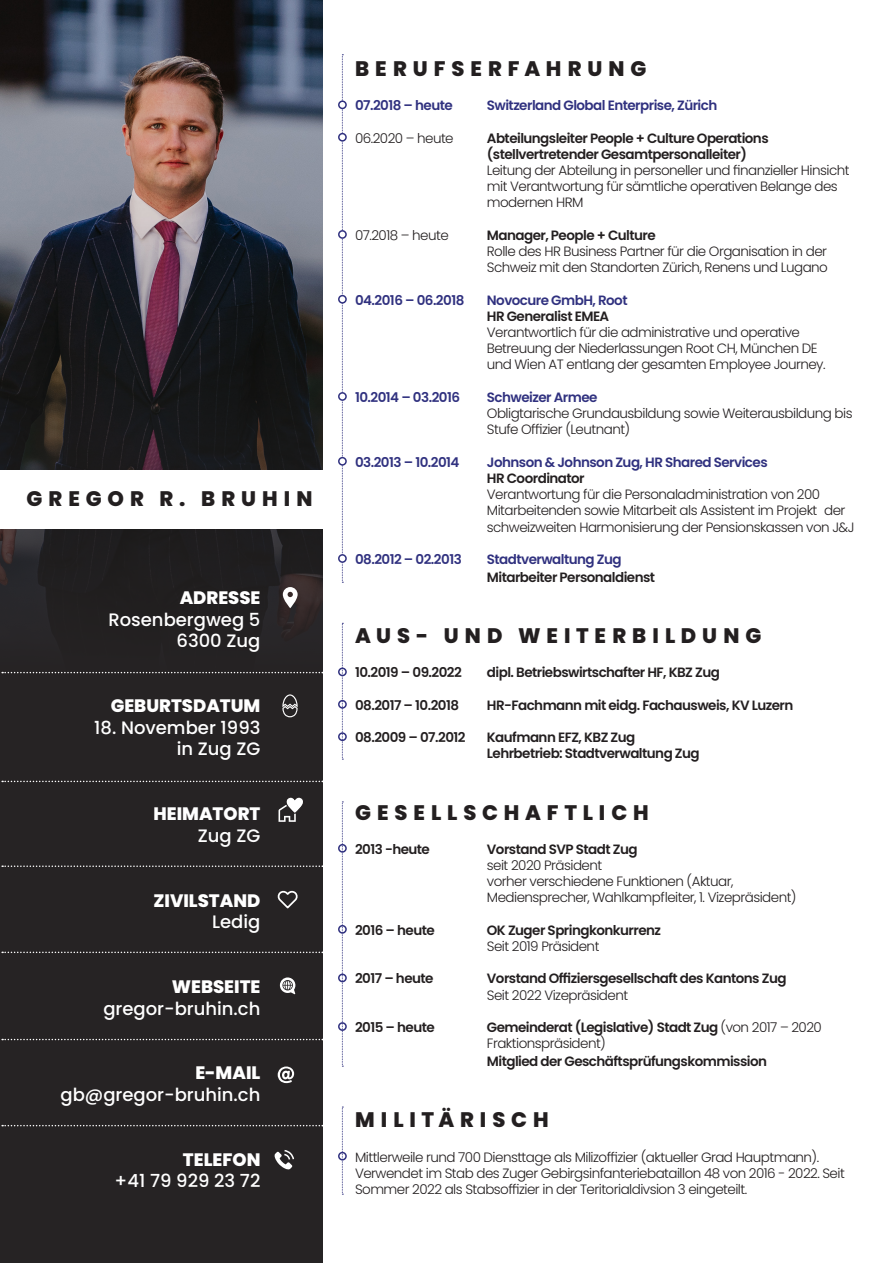
<style>
.page{position:relative;width:893px;height:1263px;background:#fff}
.page>*{position:absolute;margin:0;border:0;box-sizing:border-box;transform-origin:0 0}
.t1{font:800 21px "Poppins";letter-spacing:.285em;color:#231f20}
.t2{font:500 18px "Poppins";color:#fff}
.t3{font:800 18px "Poppins";color:#fff}
.t4{font:300 13.5px/16.2px "Poppins";letter-spacing:-.04em;color:#231f20}
.t5{font:600 13.5px "Poppins";letter-spacing:-.04em;color:#231f20}
.t6{font:600 13.5px "Poppins";letter-spacing:-.04em;color:#30317f}
.s1{font-weight:300}
</style>
<div class="page">
<img style="left:0;top:0;width:322px;height:202px">
<svg style="left:0;top:202px;width:322px;height:1061px;background:#282528"></svg>
<div style="left:0;top:470px;width:322px;height:58px;background:#fff"></div>
<svg style="left:2px;top:672px;width:320px;height:1px"></svg>
<svg style="left:2px;top:781px;width:320px;height:1px"></svg>
<svg style="left:2px;top:865px;width:321px;height:2px"></svg>
<svg style="left:2px;top:951px;width:321px;height:2px"></svg>
<svg style="left:2px;top:1039px;width:320px;height:1px"></svg>
<svg style="left:2px;top:1125px;width:320px;height:1px"></svg>
<svg style="left:342px;top:54px;width:1px;height:529px"></svg>
<svg style="left:283px;top:587px;width:15px;height:21px"></svg>
<svg style="left:282px;top:694px;width:16px;height:23px"></svg>
<svg style="left:279px;top:796px;width:26px;height:26px"></svg>
<svg style="left:276px;top:889px;width:24px;height:21px"></svg>
<svg style="left:280px;top:977px;width:18px;height:17px"></svg>
<svg style="left:278px;top:1066px;width:16px;height:17px"></svg>
<svg style="left:275px;top:1150px;width:19px;height:19px"></svg>
<div style="left:339px;top:101px;width:7px;height:7px;background:#fff;border-radius:50%"></div>
<div style="left:338px;top:100px;width:9px;height:9px;border:2px solid #30317f;border-radius:50%"></div>
<div style="left:339px;top:134px;width:7px;height:7px;background:#fff;border-radius:50%"></div>
<div style="left:338px;top:133px;width:9px;height:9px;border:2px solid #30317f;border-radius:50%"></div>
<div style="left:339px;top:231px;width:7px;height:7px;background:#fff;border-radius:50%"></div>
<div style="left:338px;top:230px;width:9px;height:9px;border:2px solid #30317f;border-radius:50%"></div>
<div style="left:339px;top:296px;width:7px;height:7px;background:#fff;border-radius:50%"></div>
<div style="left:338px;top:295px;width:9px;height:9px;border:2px solid #30317f;border-radius:50%"></div>
<div style="left:339px;top:393px;width:7px;height:7px;background:#fff;border-radius:50%"></div>
<div style="left:338px;top:392px;width:9px;height:9px;border:2px solid #30317f;border-radius:50%"></div>
<div style="left:339px;top:458px;width:7px;height:7px;background:#fff;border-radius:50%"></div>
<div style="left:338px;top:457px;width:9px;height:9px;border:2px solid #30317f;border-radius:50%"></div>
<div style="left:339px;top:555px;width:7px;height:7px;background:#fff;border-radius:50%"></div>
<div style="left:338px;top:554px;width:9px;height:9px;border:2px solid #30317f;border-radius:50%"></div>
<div style="left:338px;top:667px;width:9px;height:9px;border:2px solid #30317f;border-radius:50%"></div>
<div style="left:338px;top:700px;width:9px;height:9px;border:2px solid #30317f;border-radius:50%"></div>
<div style="left:338px;top:732px;width:9px;height:9px;border:2px solid #30317f;border-radius:50%"></div>
<div style="left:338px;top:844px;width:9px;height:9px;border:2px solid #30317f;border-radius:50%"></div>
<div style="left:338px;top:925px;width:9px;height:9px;border:2px solid #30317f;border-radius:50%"></div>
<div style="left:338px;top:973px;width:9px;height:9px;border:2px solid #30317f;border-radius:50%"></div>
<div style="left:338px;top:1022px;width:9px;height:9px;border:2px solid #30317f;border-radius:50%"></div>
<div style="left:338px;top:1152px;width:9px;height:8px;border:2px solid #30317f;border-radius:50%"></div>
<svg style="left:342px;top:623px;width:1px;height:137px"></svg>
<svg style="left:342px;top:801px;width:1px;height:266px"></svg>
<svg style="left:342px;top:1107px;width:1px;height:88px"></svg>
<p class="t1" style="left:27px;top:487px;width:288px">GREGOR R. BRUHIN</p>
<p class="t3" style="left:180px;top:587px;width:82px">ADRESSE</p>
<p class="t2" style="left:108px;top:609px;width:154px">Rosenbergweg 5</p>
<p class="t2" style="left:177px;top:630px;width:85px">6300 Zug</p>
<p class="t3" style="left:111px;top:695px;width:151px">GEBURTSDATUM</p>
<p class="t2" style="left:94px;top:717px;width:168px">18. November 1993</p>
<p class="t2" style="left:177px;top:738px;width:85px">in Zug ZG</p>
<p class="t3" style="left:153px;top:803px;width:109px">HEIMATORT</p>
<p class="t2" style="left:198px;top:825px;width:64px">Zug ZG</p>
<p class="t3" style="left:153px;top:890px;width:109px">ZIVILSTAND</p>
<p class="t2" style="left:212px;top:911px;width:50px">Ledig</p>
<p class="t3" style="left:172px;top:976px;width:90px">WEBSEITE</p>
<p class="t2" style="left:103px;top:998px;width:159px">gregor-bruhin.ch</p>
<p class="t3" style="left:195px;top:1062px;width:67px">E-MAIL</p>
<p class="t2" style="left:60px;top:1084px;width:201px">gb@gregor-bruhin.ch</p>
<p class="t3" style="left:183px;top:1149px;width:79px">TELEFON</p>
<p class="t2" style="left:115px;top:1170px;width:147px">+41 79 929 23 72</p>
<p class="t1" style="left:355px;top:57px;width:293px">BERUFSERFAHRUNG</p>
<p class="t6" style="left:355px;top:98px;width:99px">07.2018 – heute</p>
<p class="t6" style="left:487px;top:98px;width:232px">Switzerland Global Enterprise, Zürich</p>
<p class="t4" style="left:355px;top:130px;width:100px">06.2020 – heute</p>
<p class="t5" style="left:487px;top:130px;width:283px">Abteilungsleiter People + Culture Operations</p>
<p class="t5" style="left:487px;top:146px;width:262px">(stellvertretender Gesamtpersonalleiter)</p>
<p class="t4" style="left:487px;top:162px;width:364px">Leitung der Abteilung in personeller und finanzieller Hinsicht mit Verantwortung für sämtliche operativen Belange des modernen HRM</p>
<p class="t4" style="left:355px;top:227px;width:95px">07.2018 – heute</p>
<p class="t5" style="left:487px;top:227px;width:170px">Manager, People + Culture</p>
<p class="t4" style="left:487px;top:243px;width:343px">Rolle des HR Business Partner für die Organisation in der<br>Schweiz mit den Standorten Zürich, Renens und Lugano</p>
<p class="t6" style="left:355px;top:292px;width:111px">04.2016 – 06.2018</p>
<p class="t6" style="left:487px;top:292px;width:142px">Novocure GmbH, Root</p>
<p class="t5" style="left:487px;top:308px;width:124px">HR Generalist EMEA</p>
<p class="t4" style="left:487px;top:324px;width:315px">Verantwortlich für die administrative und operative</p>
<p class="t4" style="left:487px;top:340px;width:340px">Betreuung der Niederlassungen Root CH, München DE und Wien AT entlang der gesamten Employee Journey.</p>
<p class="t6" style="left:355px;top:389px;width:106px">10.2014 – 03.2016</p>
<p class="t6" style="left:487px;top:389px;width:112px">Schweizer Armee</p>
<p class="t4" style="left:487px;top:405px;width:367px">Obligtarische Grundausbildung sowie Weiterausbildung bis<br>Stufe Offizier (Leutnant)</p>
<p class="t6" style="left:355px;top:454px;width:106px">03.2013 – 10.2014</p>
<p class="t6" style="left:487px;top:454px;width:282px">Johnson &amp; Johnson Zug, HR Shared Services</p>
<p class="t5" style="left:487px;top:470px;width:99px">HR Coordinator</p>
<p class="t4" style="left:487px;top:486px;width:369px">Verantwortung für die Personaladministration von 200<br>Mitarbeitenden sowie Mitarbeit als Assistent im Projekt der schweizweiten Harmonisierung der Pensionskassen von J&amp;J</p>
<p class="t6" style="left:355px;top:551px;width:108px">08.2012 – 02.2013</p>
<p class="t6" style="left:487px;top:551px;width:136px">Stadtverwaltung Zug</p>
<p class="t5" style="left:487px;top:569px;width:170px">Mitarbeiter Personaldienst</p>
<p class="t1" style="left:355px;top:624px;width:408px">AUS- UND WEITERBILDUNG</p>
<p class="t5" style="left:355px;top:665px;width:108px">10.2019 – 09.2022</p>
<p class="t5" style="left:487px;top:665px;width:235px">dipl. Betriebswirtschafter HF, KBZ Zug</p>
<p class="t5" style="left:355px;top:697px;width:106px">08.2017 – 10.2018</p>
<p class="t5" style="left:487px;top:697px;width:308px">HR-Fachmann mit eidg. Fachausweis, KV Luzern</p>
<p class="t5" style="left:355px;top:729px;width:112px">08.2009 – 07.2012</p>
<p class="t5" style="left:487px;top:729px;width:150px">Kaufmann EFZ, KBZ Zug</p>
<p class="t5" style="left:487px;top:746px;width:214px">Lehrbetrieb: Stadtverwaltung Zug</p>
<p class="t1" style="left:355px;top:800px;width:295px">GESELLSCHAFTLICH</p>
<p class="t5" style="left:355px;top:841px;width:76px">2013 -heute</p>
<p class="t5" style="left:487px;top:841px;width:152px">Vorstand SVP Stadt Zug</p>
<p class="t4" style="left:487px;top:857px;width:117px">seit 2020 Präsident</p>
<p class="t4" style="left:487px;top:873px;width:248px">vorher verschiedene Funktionen (Aktuar,</p>
<p class="t4" style="left:487px;top:889px;width:311px">Mediensprecher, Wahlkampfleiter, 1. Vizepräsident)</p>
<p class="t5" style="left:355px;top:922px;width:81px">2016 – heute</p>
<p class="t5" style="left:487px;top:922px;width:176px">OK Zuger Springkonkurrenz</p>
<p class="t4" style="left:487px;top:938px;width:114px">Seit 2019 Präsident</p>
<p class="t5" style="left:355px;top:971px;width:80px">2017 – heute</p>
<p class="t5" style="left:487px;top:971px;width:301px">Vorstand Offiziersgesellschaft des Kantons Zug</p>
<p class="t4" style="left:487px;top:987px;width:143px">Seit 2022 Vizepräsident</p>
<p class="t5" style="left:355px;top:1019px;width:81px">2015 – heute</p>
<p class="t5" style="left:487px;top:1019px;width:336px">Gemeinderat (Legislative) Stadt Zug <span class="s1">(von 2017 – 2020</span></p>
<p class="t4" style="left:487px;top:1035px;width:121px">Fraktionspräsident)</p>
<p class="t5" style="left:487px;top:1053px;width:282px">Mitglied der Geschäftsprüfungskommission</p>
<p class="t1" style="left:355px;top:1108px;width:195px">MILITÄRISCH</p>
<p class="t4" style="left:355px;top:1149px;width:491px">Mittlerweile rund 700 Diensttage als Milizoffizier (aktueller Grad Hauptmann).<br>Verwendet im Stab des Zuger Gebirgsinfanteriebataillon 48 von 2016 - 2022. Seit<br>Sommer 2022 als Stabsoffizier in der Teritorialdivsion 3 eingeteilt.</p>
</div>
